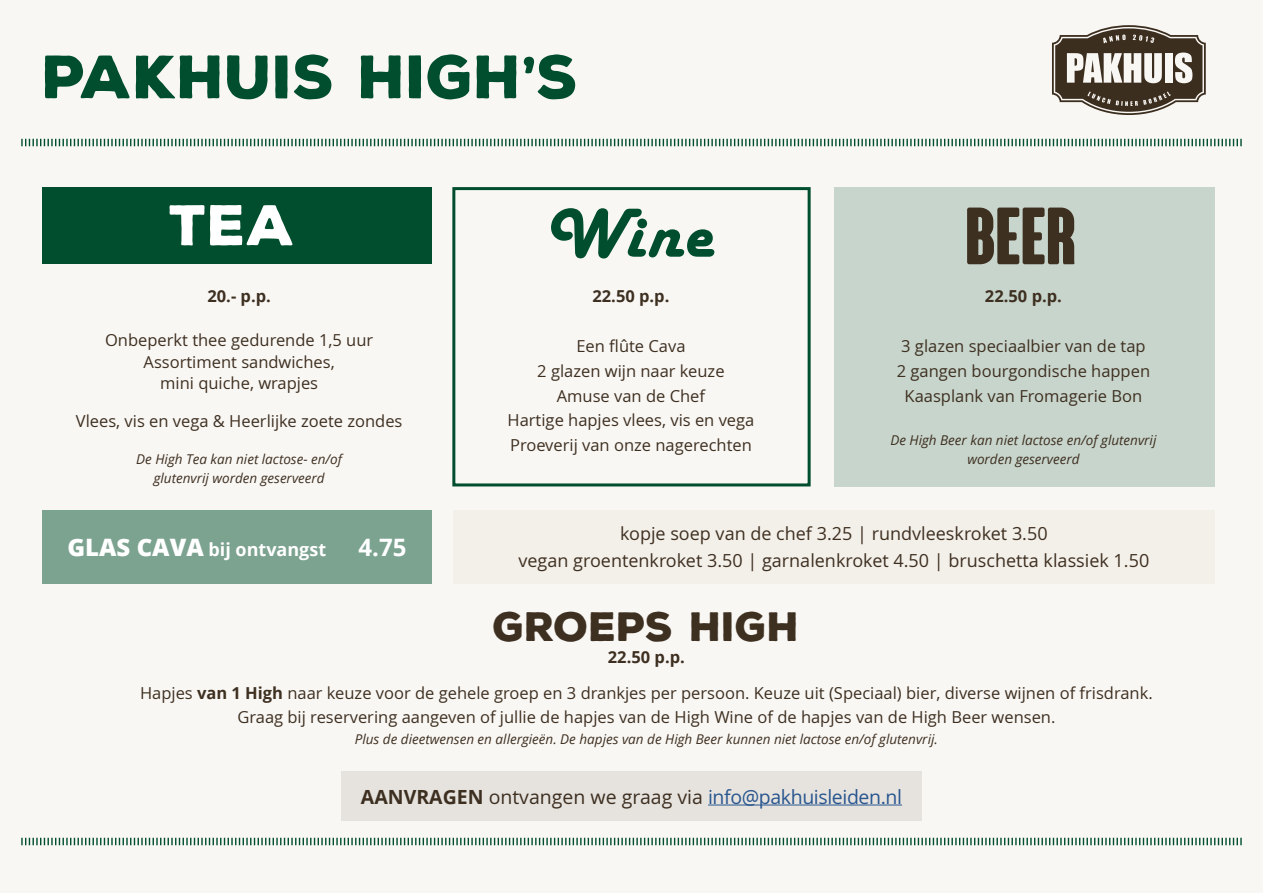
<style>
.page{position:relative;width:1263px;height:893px;background:#f9f7f4}
.page>*{position:absolute;margin:0;border:0;box-sizing:border-box;transform-origin:0 0}
.t1{font:700 condensed 78.75px "Coluna Rounded";color:#3e3021}
.t2{font:72px "Harlow Solid Plain";color:#004e2d}
.t3{font:900 59.25px "Nexa Rust Sans";color:#004e2d}
.t4{font:900 55.5px "Nexa Rust Sans";color:#fff}
.t5{font:900 39.75px "Nexa Rust Sans";color:#3e3021}
.t6{font:700 24px "Open Sans";color:#fff}
.t7{font:19.5px "Open Sans";letter-spacing:-.02em;color:#275b9b}
.t8{font:18px/27.8px "Open Sans";color:#3e3021;text-align:center}
.t9{font:700 18px "Open Sans";color:#fff}
.t10{font:16.5px/24.8px "Open Sans";color:#3e3021;text-align:center}
.t11{font:700 16.5px "Open Sans";color:#3e3021}
.t12{font:italic 13.5px/18.8px "Open Sans";color:#3e3021;text-align:center}
.s1{font-weight:800;font-size:24px}
.s2{font-weight:700}
.s3{font-weight:700;color:#3e3021}
.s4{color:#3e3021}
</style>
<div class="page">
<div style="left:453px;top:510px;width:762px;height:74px;background:#f3efe9"></div>
<div style="left:452px;top:187px;width:359px;height:299px;border:3px solid #004e2d"></div>
<svg style="left:1052px;top:25px;width:154px;height:90px"></svg>
<svg style="left:21px;top:138px;width:1221px;height:9px"></svg>
<svg style="left:21px;top:837px;width:1221px;height:9px"></svg>
<div style="left:834px;top:187px;width:381px;height:299px;background:#c8d5cc"></div>
<div style="left:43px;top:187px;width:389px;height:77px;background:#004e2d"></div>
<div style="left:341px;top:772px;width:580px;height:49px;background:#e6e3df"></div>
<div style="left:43px;top:510px;width:389px;height:74px;background:#7ca290"></div>
<h3 class="t3" style="left:43px;top:37px;width:537px">PAKHUIS HIGH’S</h3>
<h3 class="t4" style="left:169px;top:188px;width:128px">TEA</h3>
<p class="t11" style="left:207px;top:285px;width:65px">20.- p.p.</p>
<p class="t10" style="left:105px;top:329px;width:270px;line-height:21.8px">Onbeperkt thee gedurende 1,5 uur<br>Assortiment sandwiches,<br>mini quiche, wrapjes</p>
<p class="t10" style="left:76px;top:409px;width:328px">Vlees, vis en vega &amp; Heerlijke zoete zondes</p>
<p class="t12" style="left:136px;top:449px;width:207px">De High Tea kan niet lactose- en/of glutenvrij worden geserveerd</p>
<p class="t9" style="left:67px;top:536px;width:260px"><span class="s1">GLAS CAVA</span> bij ontvangst</p>
<h3 class="t6" style="left:359px;top:530px;width:49px">4.75</h3>
<h2 class="t2" style="left:545px;top:201px;width:171px">Wine</h2>
<h1 class="t1" style="left:965px;top:194px;width:112px">BEER</h1>
<p class="t11" style="left:592px;top:285px;width:78px">22.50 p.p.</p>
<p class="t10" style="left:507px;top:334px;width:248px">Een flûte Cava<br>2 glazen wijn naar keuze<br>Amuse van de Chef<br>Hartige hapjes vlees, vis en vega<br>Proeverij van onze nagerechten</p>
<p class="t11" style="left:985px;top:285px;width:78px">22.50 p.p.</p>
<p class="t10" style="left:897px;top:334px;width:255px">3 glazen speciaalbier van de tap<br>2 gangen bourgondische happen<br>Kaasplank van Fromagerie Bon</p>
<p class="t12" style="left:890px;top:430px;width:268px">De High Beer kan niet lactose en/of glutenvrij worden geserveerd</p>
<p class="t8" style="left:518px;top:519px;width:632px">kopje soep van de chef 3.25 | rundvleeskroket 3.50<br>vegan groentenkroket 3.50 | garnalenkroket 4.50 | bruschetta klassiek 1.50</p>
<h3 class="t5" style="left:493px;top:599px;width:308px">GROEPS HIGH</h3>
<p class="t10" style="left:140px;top:639px;width:1014px;line-height:36px"><span class="s2">22.50 p.p.<br></span>Hapjes <span class="s2">van 1 High</span> naar keuze voor de gehele groep en 3 drankjes per persoon. Keuze uit (Speciaal) bier, diverse wijnen of frisdrank.</p>
<p class="t10" style="left:237px;top:704px;width:819px">Graag bij reservering aangeven of jullie de hapjes van de High Wine of de hapjes van de High Beer wensen.</p>
<p class="t12" style="left:355px;top:730px;width:585px">Plus de dieetwensen en allergieën. De hapjes van de High Beer kunnen niet lactose en/of glutenvrij.</p>
<p class="t7" style="left:361px;top:785px;width:543px"><span class="s3">AANVRAGEN</span> <span class="s4">ontvangen we graag via</span> info@pakhuisleiden.nl</p>
</div>
